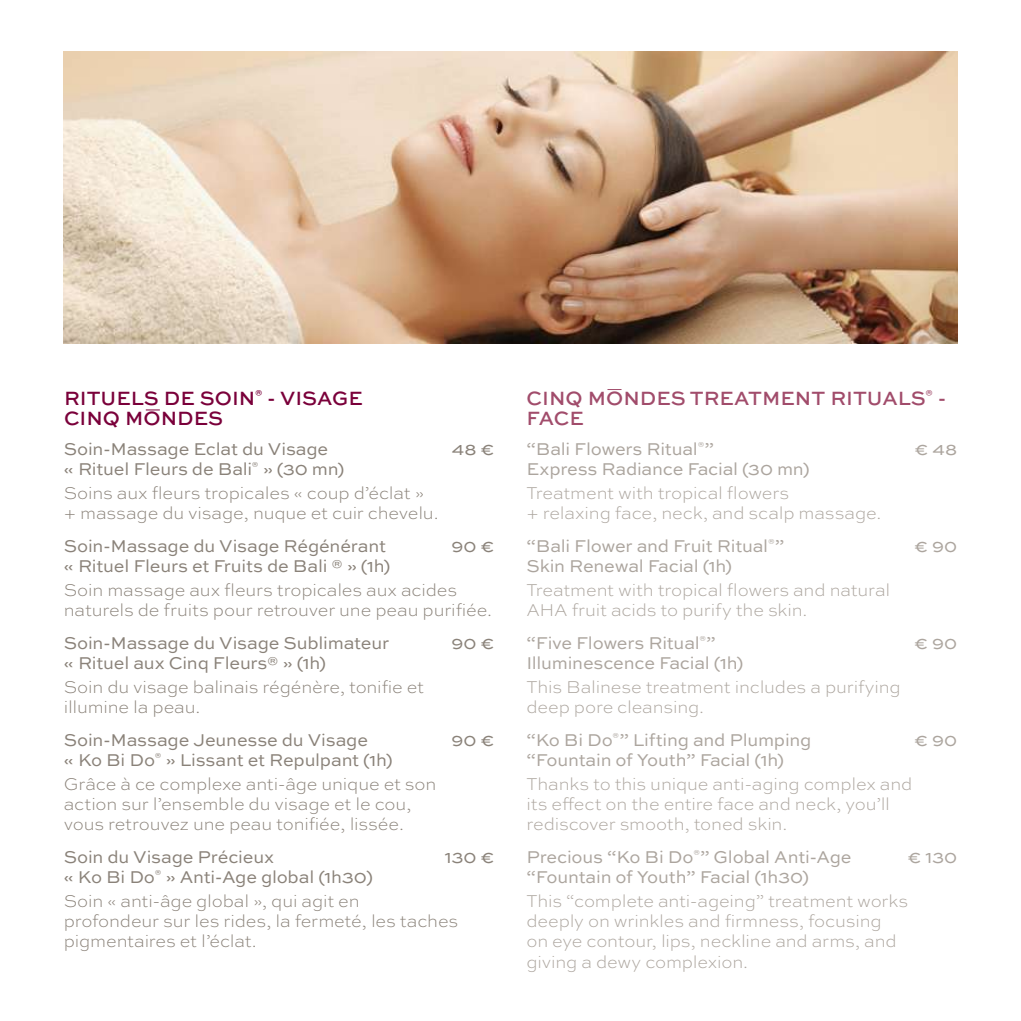
<style>
.page{position:relative;width:1021px;height:1021px;background:#fff}
.page>*{position:absolute;margin:0;border:0;box-sizing:border-box;transform-origin:0 0}
.t1{font:500 20.25px/20.2px "Sweet Sans";color:#a14c6b}
.t2{font:500 20.25px/20.2px "Sweet Sans";color:#7a003a}
.t3{font:300 expanded 18px/20.2px "Sweet Sans";letter-spacing:-.01em;color:#8a8279}
.t4{font:300 expanded 18px/20.2px "Sweet Sans";letter-spacing:-.01em;color:#aca59e}
.t5{font:18px "Sweet Sans";letter-spacing:-.015em;color:#aca59e}
.t6{font:18px "Sweet Sans";letter-spacing:-.01em;color:#8a8279}
.s1{font-weight:400;font-stretch:normal}
</style>
<div class="page">
<img style="left:64px;top:51px;width:893px;height:292px">
<svg style="left:146px;top:409px;width:14px;height:1px"></svg>
<svg style="left:607px;top:389px;width:14px;height:1px"></svg>
<p class="t2" style="left:64px;top:389px;width:300px">RITUELS DE SOIN<sup>®</sup> - VISAGE<br>CINQ MONDES</p>
<p class="t6" style="left:64px;top:438px;width:266px">Soin-Massage Eclat du Visage</p>
<p class="t6" style="left:452px;top:438px;width:44px">48 €</p>
<p class="t3" style="left:64px;top:458px;width:362px;line-height:23.4px"><span class="s1">« Rituel Fleurs de Bali</span><sup>®</sup> <span class="s1">» (30 mn)<br></span>Soins aux fleurs tropicales « coup d’éclat »</p>
<p class="t3" style="left:64px;top:503px;width:376px">+ massage du visage, nuque et cuir chevelu.</p>
<p class="t6" style="left:64px;top:535px;width:324px">Soin-Massage du Visage Régénérant</p>
<p class="t6" style="left:451px;top:535px;width:45px">90 €</p>
<p class="t6" style="left:64px;top:556px;width:328px">« Rituel Fleurs et Fruits de Bali ® » (1h)</p>
<p class="t3" style="left:64px;top:580px;width:430px">Soin massage aux fleurs tropicales aux acides naturels de fruits pour retrouver une peau purifiée.</p>
<p class="t6" style="left:64px;top:632px;width:327px">Soin-Massage du Visage Sublimateur</p>
<p class="t6" style="left:451px;top:632px;width:45px">90 €</p>
<p class="t6" style="left:64px;top:653px;width:264px">« Rituel aux Cinq Fleurs® » (1h)</p>
<p class="t3" style="left:64px;top:677px;width:362px">Soin du visage balinais régénère, tonifie et illumine la peau.</p>
<p class="t6" style="left:64px;top:729px;width:306px">Soin-Massage Jeunesse du Visage</p>
<p class="t6" style="left:451px;top:729px;width:45px">90 €</p>
<p class="t3" style="left:64px;top:749px;width:374px;line-height:23.4px"><span class="s1">« Ko Bi Do</span><sup>®</sup> <span class="s1">» Lissant et Repulpant (1h)<br></span>Grâce à ce complexe anti-âge unique et son</p>
<p class="t3" style="left:64px;top:794px;width:349px">action sur l’ensemble du visage et le cou, vous retrouvez une peau tonifiée, lissée.</p>
<p class="t6" style="left:64px;top:847px;width:212px">Soin du Visage Précieux</p>
<p class="t6" style="left:444px;top:847px;width:51px">130 €</p>
<p class="t3" style="left:64px;top:866px;width:310px;line-height:23.4px"><span class="s1">« Ko Bi Do</span><sup>®</sup> <span class="s1">» Anti-Age global (1h30)<br></span>Soin « anti-âge global », qui agit en</p>
<p class="t3" style="left:64px;top:911px;width:396px">profondeur sur les rides, la fermeté, les taches pigmentaires et l’éclat.</p>
<p class="t1" style="left:526px;top:389px;width:421px">CINQ MONDES TREATMENT RITUALS<sup>®</sup> -<br>FACE</p>
<p class="t5" style="left:526px;top:438px;width:189px">“Bali Flowers Ritual<sup>®</sup>”</p>
<p class="t5" style="left:914px;top:438px;width:44px">€ 48</p>
<p class="t5" style="left:526px;top:459px;width:284px">Express Radiance Facial (30 mn)</p>
<p class="t4" style="left:526px;top:483px;width:356px">Treatment with tropical flowers<br>+ relaxing face, neck, and scalp massage.</p>
<p class="t5" style="left:526px;top:535px;width:259px">“Bali Flower and Fruit Ritual<sup>®</sup>”</p>
<p class="t5" style="left:914px;top:535px;width:45px">€ 90</p>
<p class="t5" style="left:526px;top:556px;width:207px">Skin Renewal Facial (1h)</p>
<p class="t4" style="left:526px;top:580px;width:365px">Treatment with tropical flowers and natural<br>AHA fruit acids to purify the skin.</p>
<p class="t5" style="left:526px;top:632px;width:191px">“Five Flowers Ritual<sup>®</sup>”</p>
<p class="t5" style="left:914px;top:632px;width:45px">€ 90</p>
<p class="t5" style="left:526px;top:653px;width:218px">Illuminescence Facial (1h)</p>
<p class="t4" style="left:526px;top:677px;width:376px">This Balinese treatment includes a purifying deep pore cleansing.</p>
<p class="t5" style="left:526px;top:729px;width:286px">“Ko Bi Do<sup>®</sup>” Lifting and Plumping</p>
<p class="t5" style="left:914px;top:729px;width:45px">€ 90</p>
<p class="t5" style="left:526px;top:750px;width:259px">“Fountain of Youth” Facial (1h)</p>
<p class="t4" style="left:526px;top:774px;width:387px">Thanks to this unique anti-aging complex and its effect on the entire face and neck, you’ll rediscover smooth, toned skin.</p>
<p class="t5" style="left:526px;top:847px;width:326px">Precious “Ko Bi Do<sup>®</sup>” Global Anti-Age</p>
<p class="t5" style="left:907px;top:847px;width:51px">€ 130</p>
<p class="t5" style="left:526px;top:867px;width:284px">“Fountain of Youth” Facial (1h30)</p>
<p class="t4" style="left:526px;top:891px;width:383px">This “complete anti-ageing” treatment works deeply on wrinkles and firmness, focusing<br>on eye contour, lips, neckline and arms, and giving a dewy complexion.</p>
</div>
